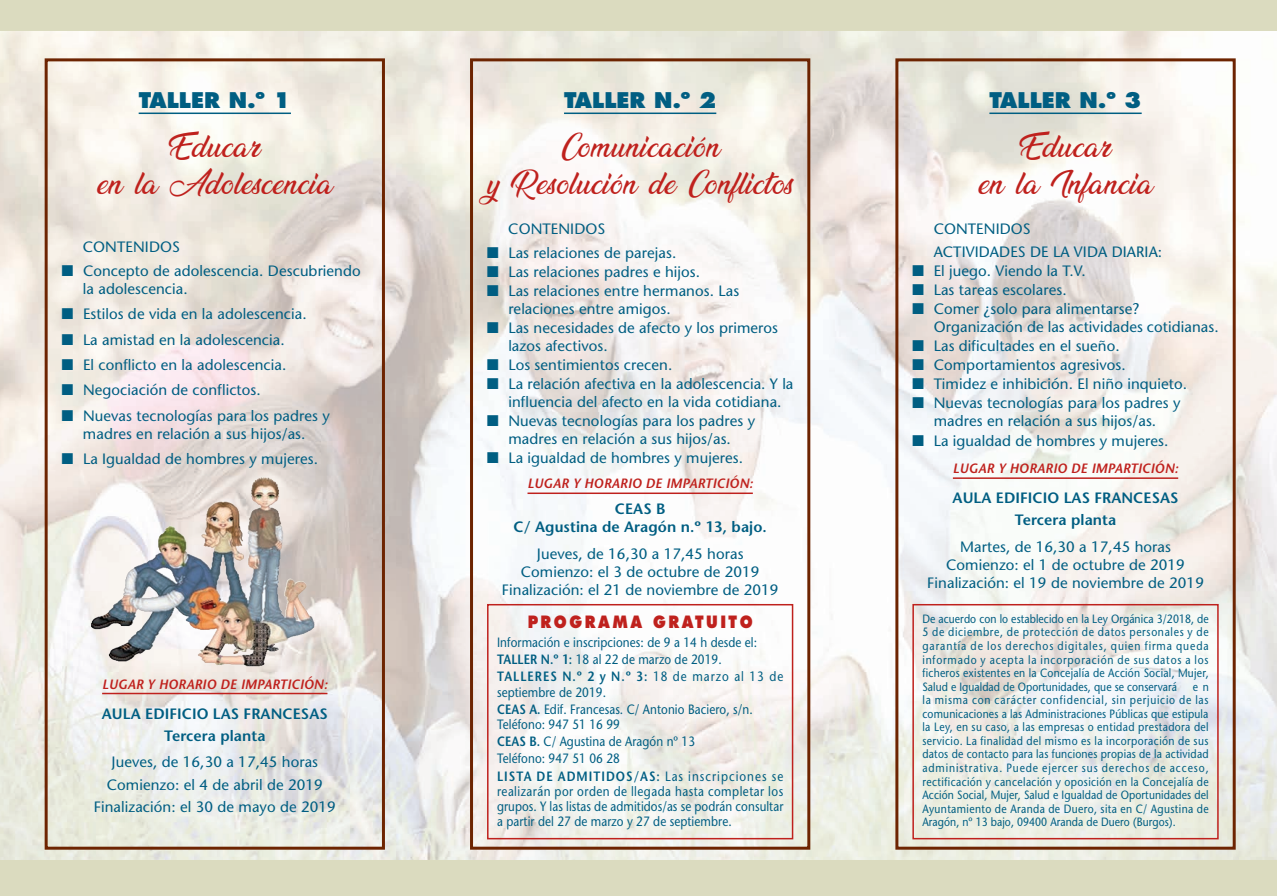
<style>
.page{position:relative;width:1277px;height:896px;background:#fff}
.page>*{position:absolute;margin:0;border:0;box-sizing:border-box;transform-origin:0 0}
.t1{font:27px/36.8px "Ananda";letter-spacing:.01em;color:#bf211d;text-align:center}
.t2{font:800 21px "Futura Std";color:#005e82}
.t3{font:800 16.5px "Futura Std";letter-spacing:.175em;color:#bf211d;scale:.87 1}
.t4{font:500 15px/25.3px "Stone Sans Std";letter-spacing:.005em;color:#005e82}
.t5{font:600 15px/22.2px "Stone Sans Std";letter-spacing:.005em;color:#005e82;text-align:center}
.t6{font:500 13.5px/17.2px "Stone Sans Std";letter-spacing:.005em;color:#005e82;scale:.87 1}
.t7{font:italic 600 13.5px "Stone Sans Std";letter-spacing:.005em;color:#bf211d}
.t8{font:500 12px/13.5px "Stone Sans Std";letter-spacing:.005em;color:#005e82;text-align:justify;scale:.87 1}
.s1{font-family:"Monotype Sorts";font-weight:400}
.s2{font-weight:600}
</style>
<div class="page">
<img style="left:0;top:31px;width:1276px;height:829px">
<div style="left:0;top:860px;width:628px;height:36px;background:#dbdbbf"></div>
<div style="left:628px;top:860px;width:648px;height:36px;background:#dbdbbf"></div>
<div style="left:0;top:0;width:638px;height:31px;background:#dbdbbf"></div>
<div style="left:638px;top:0;width:638px;height:31px;background:#dbdbbf"></div>
<div style="left:45px;top:58px;width:340px;height:791px;border:3px solid #6d2401"></div>
<hr style="left:139px;top:112px;width:152px;height:2px;background:#005e82">
<hr style="left:102px;top:692px;width:225px;height:2px;background:#bf211d">
<div style="left:470px;top:58px;width:340px;height:791px;border:3px solid #6d2401"></div>
<hr style="left:564px;top:112px;width:152px;height:2px;background:#005e82">
<hr style="left:527px;top:492px;width:226px;height:2px;background:#bf211d">
<div style="left:487px;top:604px;width:306px;height:235px;border:2px solid #bf211d"></div>
<div style="left:912px;top:604px;width:306px;height:235px;border:2px solid #bf211d"></div>
<div style="left:895px;top:58px;width:340px;height:791px;border:3px solid #6d2401"></div>
<hr style="left:989px;top:112px;width:152px;height:2px;background:#005e82">
<hr style="left:952px;top:477px;width:226px;height:2px;background:#bf211d">
<img style="left:91px;top:525px;width:94px;height:98px">
<h2 class="t2" style="left:139px;top:91px;width:154px">TALLER N.º 1</h2>
<h1 class="t1" style="left:97px;top:132px;width:237px">Educar<br>en la Adolescencia</h1>
<p class="t4" style="left:62px;top:236px;width:301px;line-height:24.2px;text-indent:21px">CONTENIDOS<br><span class="s1">N</span> Concepto de adolescencia. Descubriendo</p>
<p class="t4" style="left:62px;top:277px;width:270px;text-indent:21px">la adolescencia.<br><span class="s1">N</span> Estilos de vida en la adolescencia.<br><span class="s1">N</span> La amistad en la adolescencia.<br><span class="s1">N</span> El conflicto en la adolescencia.<br><span class="s1">N</span> Negociación de conflictos.<br><span class="s1">N</span> Nuevas tecnologías para los padres y</p>
<p class="t4" style="left:62px;top:422px;width:258px;text-align:center">madres en relación a sus hijos/as.<br><span class="s1">N</span> La Igualdad de hombres y mujeres.</p>
<p class="t7" style="left:102px;top:678px;width:227px">LUGAR Y HORARIO DE IMPARTICIÓN:</p>
<p class="t5" style="left:102px;top:703px;width:227px">AULA EDIFICIO LAS FRANCESAS<br>Tercera planta</p>
<p class="t4" style="left:94px;top:752px;width:243px;line-height:22.2px;text-align:center">Jueves, de 16,30 a 17,45 horas<br>Comienzo: el 4 de abril de 2019<br>Finalización: el 30 de mayo de 2019</p>
<h2 class="t2" style="left:564px;top:91px;width:154px">TALLER N.º 2</h2>
<h1 class="t1" style="left:487px;top:132px;width:308px">Comunicación<br>y Resolución de Conflictos</h1>
<p class="t4" style="left:487px;top:218px;width:191px;line-height:24.2px;text-indent:21px">CONTENIDOS<br><span class="s1">N</span> Las relaciones de parejas.</p>
<p class="t4" style="left:487px;top:260px;width:215px"><span class="s1">N</span> Las relaciones padres e hijos.</p>
<p class="t4" style="left:487px;top:279px;width:254px"><span class="s1">N</span> Las relaciones entre hermanos. Las</p>
<p class="t4" style="left:508px;top:297px;width:164px">relaciones entre amigos.</p>
<p class="t4" style="left:487px;top:316px;width:292px"><span class="s1">N</span> Las necesidades de afecto y los primeros</p>
<p class="t4" style="left:508px;top:334px;width:101px">lazos afectivos.</p>
<p class="t4" style="left:487px;top:353px;width:187px"><span class="s1">N</span> Los sentimientos crecen.</p>
<p class="t4" style="left:487px;top:372px;width:308px"><span class="s1">N</span> La relación afectiva en la adolescencia. Y la</p>
<p class="t4" style="left:508px;top:390px;width:275px">influencia del afecto en la vida cotidiana.</p>
<p class="t4" style="left:487px;top:409px;width:270px"><span class="s1">N</span> Nuevas tecnologías para los padres y</p>
<p class="t4" style="left:508px;top:427px;width:224px">madres en relación a sus hijos/as.</p>
<p class="t4" style="left:487px;top:446px;width:257px"><span class="s1">N</span> La igualdad de hombres y mujeres.</p>
<p class="t7" style="left:527px;top:478px;width:227px">LUGAR Y HORARIO DE IMPARTICIÓN:</p>
<p class="t5" style="left:513px;top:501px;width:255px;line-height:18px">CEAS B<br>C/ Agustina de Aragón n.º 13, bajo.</p>
<p class="t4" style="left:502px;top:546px;width:278px;line-height:18px;text-align:center">Jueves, de 16,30 a 17,45 horas<br>Comienzo: el 3 de octubre de 2019<br>Finalización: el 21 de noviembre de 2019</p>
<p class="t3" style="left:527px;top:614px;width:260px">PROGRAMA GRATUITO</p>
<p class="t6" style="left:497px;top:635px;width:330px">Información e inscripciones: de 9 a 14 h desde el:<br><span class="s2">TALLER N.º 1:</span> 18 al 22 de marzo de 2019.<br><span class="s2">TALLERES N.º 2 y N.º 3:</span> 18 de marzo al 13 de</p>
<p class="t6" style="left:497px;top:684px;width:295px">septiembre de 2019.<br><span class="s2">CEAS A.</span> Edif. Francesas. C/ Antonio Baciero, s/n.</p>
<p class="t6" style="left:497px;top:717px;width:330px">Teléfono: 947 51 16 99<br><span class="s2">CEAS B.</span> C/ Agustina de Aragón nº 13<br>Teléfono: 947 51 06 28<br><span class="s2">LISTA DE ADMITIDOS/AS:</span> Las inscripciones se</p>
<p class="t6" style="left:497px;top:784px;width:331px;line-height:15.1px;text-align:justify">realizarán por orden de llegada hasta completar los grupos. Y las listas de admitidos/as se podrán consultar a partir del 27 de marzo y 27 de septiembre.</p>
<h2 class="t2" style="left:989px;top:91px;width:154px">TALLER N.º 3</h2>
<h1 class="t1" style="left:978px;top:132px;width:176px">Educar<br>en la Infancia</h1>
<p class="t4" style="left:933px;top:218px;width:230px;line-height:23.2px">CONTENIDOS<br>ACTIVIDADES DE LA VIDA DIARIA:</p>
<p class="t4" style="left:912px;top:259px;width:175px"><span class="s1">N</span> El juego. Viendo la T.V.</p>
<p class="t4" style="left:912px;top:278px;width:156px"><span class="s1">N</span> Las tareas escolares.</p>
<p class="t4" style="left:912px;top:297px;width:228px"><span class="s1">N</span> Comer ¿solo para alimentarse?</p>
<p class="t4" style="left:933px;top:315px;width:286px">Organización de las actividades cotidianas.</p>
<p class="t4" style="left:912px;top:334px;width:209px"><span class="s1">N</span> Las dificultades en el sueño.</p>
<p class="t4" style="left:912px;top:353px;width:215px"><span class="s1">N</span> Comportamientos agresivos.</p>
<p class="t4" style="left:912px;top:372px;width:276px"><span class="s1">N</span> Timidez e inhibición. El niño inquieto.</p>
<p class="t4" style="left:912px;top:391px;width:270px"><span class="s1">N</span> Nuevas tecnologías para los padres y</p>
<p class="t4" style="left:933px;top:409px;width:224px">madres en relación a sus hijos/as.</p>
<p class="t4" style="left:912px;top:430px;width:257px"><span class="s1">N</span> La igualdad de hombres y mujeres.</p>
<p class="t7" style="left:952px;top:463px;width:227px">LUGAR Y HORARIO DE IMPARTICIÓN:</p>
<p class="t5" style="left:952px;top:488px;width:227px">AULA EDIFICIO LAS FRANCESAS<br>Tercera planta</p>
<p class="t4" style="left:927px;top:539px;width:278px;line-height:18px;text-align:center">Martes, de 16,30 a 17,45 horas<br>Comienzo: el 1 de octubre de 2019<br>Finalización: el 19 de noviembre de 2019</p>
<p class="t8" style="left:922px;top:613px;width:331px">De acuerdo con lo establecido en la Ley Orgánica 3/2018, de 5 de diciembre, de protección de datos personales y de garantía de los derechos digitales, quien firma queda informado y acepta la incorporación de sus datos a los ficheros existentes en la Concejalía de Acción Social, Mujer, Salud e Igualdad de Oportunidades, que se conservará</p>
<p class="t8" style="left:922px;top:681px;width:331px;text-indent:270px">e n la misma con carácter confidencial, sin perjuicio de las comunicaciones a las Administraciones Públicas que estipula la Ley, en su caso, a las empresas o entidad prestadora del servicio. La finalidad del mismo es la incorporación de sus datos de contacto para las funciones propias de la actividad administrativa. Puede ejercer sus derechos de acceso, rectificación y cancelación y oposición en la Concejalía de Acción Social, Mujer, Salud e Igualdad de Oportunidades del Ayuntamiento de Aranda de Duero, sita en C/ Agustina de Aragón, nº 13 bajo, 09400 Aranda de Duero (Burgos).</p>
</div>
